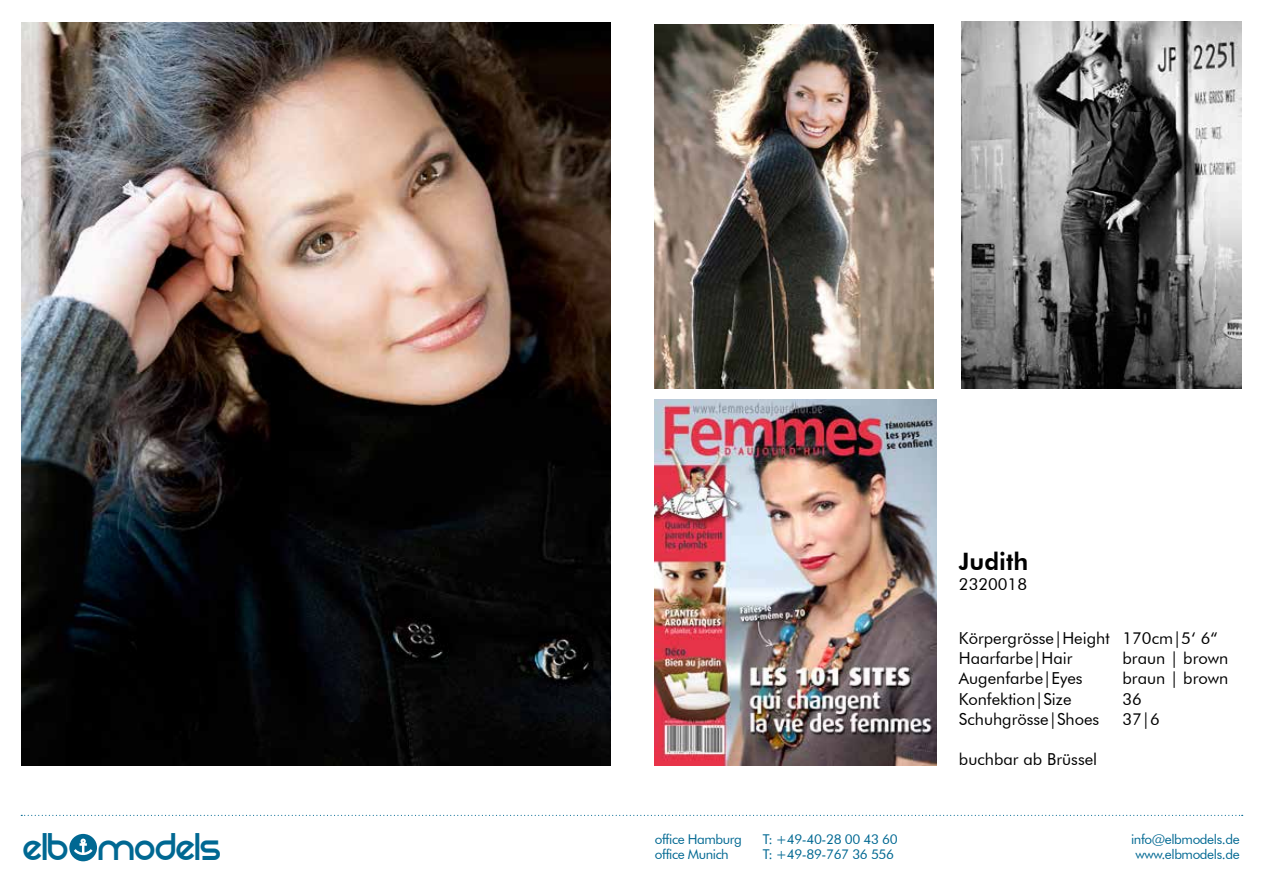
<style>
.page{position:relative;width:1263px;height:893px;background:#fff}
.page>*{position:absolute;margin:0;border:0;box-sizing:border-box;transform-origin:0 0}
.t1{font:43.05px "REZ";color:#006892}
.t2{font:800 24px "Futura BT";color:#000}
.t3{font:16.5px/20.2px "Futura BT";color:#000}
.t4{font:13.5px "Futura BT";letter-spacing:-.03em;color:#006892}
</style>
<div class="page">
<img style="left:655px;top:24px;width:279px;height:364px">
<img style="left:961px;top:21px;width:281px;height:367px">
<img style="left:655px;top:399px;width:281px;height:366px">
<img style="left:21px;top:22px;width:589px;height:743px">
<div style="left:69px;top:834px;width:28px;height:27px;background:#006892;border-radius:50%"></div>
<svg style="left:74px;top:839px;width:19px;height:17px"></svg>
<svg style="left:21px;top:815px;width:1222px;height:1px"></svg>
<h1 class="t1" style="left:24px;top:833px;width:199px">elb models</h1>
<h2 class="t2" style="left:959px;top:547px;width:71px">Judith</h2>
<p class="t3" style="left:959px;top:574px;width:70px">2320018</p>
<p class="t3" style="left:959px;top:628px;width:260px">Körpergrösse|Height 170cm|5‘ 6“<br>Haarfarbe|Hair</p>
<p class="t3" style="left:1122px;top:648px;width:108px">braun | brown</p>
<p class="t3" style="left:959px;top:668px;width:125px">Augenfarbe|Eyes</p>
<p class="t3" style="left:1122px;top:668px;width:108px">braun | brown</p>
<p class="t3" style="left:959px;top:688px;width:114px">Konfektion|Size</p>
<p class="t3" style="left:1122px;top:688px;width:21px">36</p>
<p class="t3" style="left:959px;top:709px;width:142px">Schuhgrösse|Shoes</p>
<p class="t3" style="left:1122px;top:709px;width:39px">37|6</p>
<p class="t3" style="left:959px;top:749px;width:140px">buchbar ab Brüssel</p>
<p class="t4" style="left:655px;top:831px;width:88px">office Hamburg</p>
<p class="t4" style="left:763px;top:831px;width:136px">T: +49-40-28 00 43 60</p>
<p class="t4" style="left:1131px;top:831px;width:110px">info@elbmodels.de</p>
<p class="t4" style="left:655px;top:846px;width:75px">office Munich</p>
<p class="t4" style="left:763px;top:846px;width:133px">T: +49-89-767 36 556</p>
<p class="t4" style="left:1135px;top:846px;width:106px">www.elbmodels.de</p>
</div>
